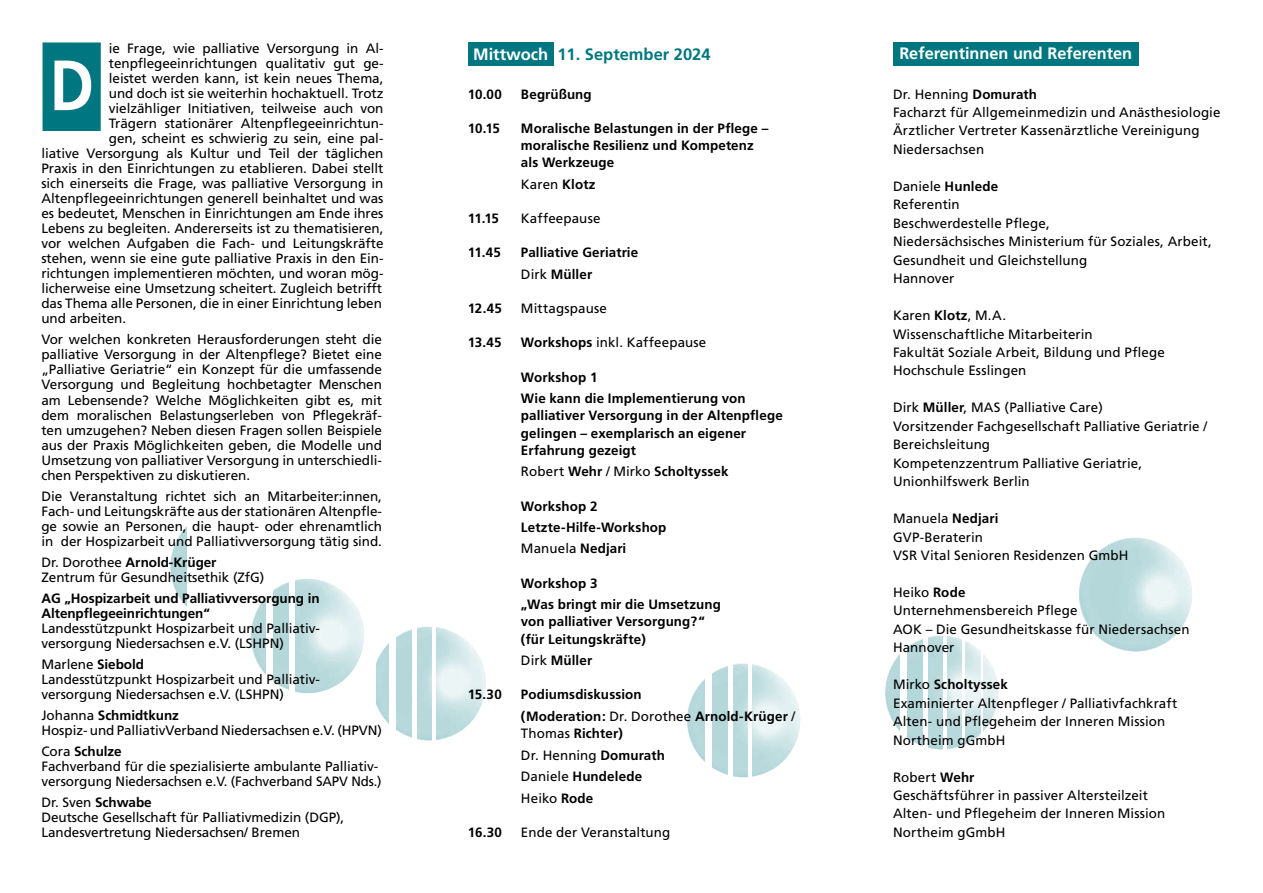
<style>
.page{position:relative;width:1263px;height:893px;background:#fff}
.page>*{position:absolute;margin:0;border:0;box-sizing:border-box;transform-origin:0 0}
.t1{font:700 70.95px "Frutiger";color:#fff;scale:.87 1}
.t2{font:700 16.5px "Frutiger";color:#fff}
.t3{font:700 16.5px "Frutiger";color:#007780}
.t4{font:13.5px/18.5px "Frutiger";letter-spacing:-.005em;color:#000}
.t5{font:700 13.5px/21.5px "Frutiger";letter-spacing:.01em;color:#000}
.s1{font-weight:700}
.s2{color:#fff}
.s3{font-weight:400}
</style>
<div class="page">
<img style="left:1079px;top:537px;width:113px;height:115px">
<img style="left:885px;top:635px;width:114px;height:115px">
<img style="left:687px;top:663px;width:114px;height:115px">
<img style="left:376px;top:626px;width:110px;height:115px">
<img style="left:170px;top:526px;width:17px;height:81px">
<hr style="left:748px;top:647px;width:3px;height:153px;background:#fff">
<div style="left:728px;top:650px;width:5px;height:153px;background:#fff"></div>
<div style="left:705px;top:641px;width:7px;height:153px;background:#fff"></div>
<hr style="left:432px;top:610px;width:4px;height:153px;background:#fff">
<div style="left:412px;top:613px;width:5px;height:153px;background:#fff"></div>
<div style="left:389px;top:604px;width:7px;height:152px;background:#fff"></div>
<img style="left:251px;top:579px;width:113px;height:115px">
<div style="left:290px;top:575px;width:5px;height:124px;background:#fff"></div>
<div style="left:266px;top:554px;width:7px;height:153px;background:#fff"></div>
<hr style="left:943px;top:619px;width:4px;height:153px;background:#fff">
<hr style="left:962px;top:613px;width:2px;height:153px;background:#fff">
<hr style="left:981px;top:625px;width:2px;height:152px;background:#fff">
<div style="left:923px;top:622px;width:5px;height:153px;background:#fff"></div>
<div style="left:900px;top:613px;width:7px;height:152px;background:#fff"></div>
<div style="left:468px;top:43px;width:85px;height:23px;background:#007780"></div>
<div style="left:893px;top:43px;width:245px;height:23px;background:#007780"></div>
<div style="left:43px;top:42px;width:58px;height:89px;background:#007780"></div>
<p class="t4" style="left:109px;top:39px;width:276px">ie Frage, wie palliative Versorgung in Al-</p>
<p class="t4" style="left:109px;top:54px;width:276px">tenpflegeeinrichtungen qualitativ gut ge-</p>
<p class="t4" style="left:109px;top:69px;width:276px">leistet werden kann, ist kein neues Thema,</p>
<p class="t4" style="left:109px;top:84px;width:276px">und doch ist sie weiterhin hochaktuell. Trotz</p>
<p class="t4" style="left:109px;top:99px;width:276px">vielzähliger Initiativen, teilweise auch von</p>
<p class="t4" style="left:109px;top:114px;width:276px">Trägern stationärer Altenpflegeeinrichtun-</p>
<p class="t4" style="left:109px;top:129px;width:276px">gen, scheint es schwierig zu sein, eine pal-</p>
<p class="t4" style="left:41px;top:144px;width:344px">liative Versorgung als Kultur und Teil der täglichen</p>
<p class="t4" style="left:41px;top:159px;width:343px">Praxis in den Einrichtungen zu etablieren. Dabei stellt</p>
<p class="t4" style="left:41px;top:174px;width:343px">sich einerseits die Frage, was palliative Versorgung in</p>
<p class="t4" style="left:41px;top:189px;width:343px">Altenpflegeeinrichtungen generell beinhaltet und was</p>
<p class="t4" style="left:41px;top:204px;width:344px">es bedeutet, Menschen in Einrichtungen am Ende ihres</p>
<p class="t4" style="left:41px;top:219px;width:343px">Lebens zu begleiten. Andererseits ist zu thematisieren,</p>
<p class="t4" style="left:41px;top:234px;width:344px">vor welchen Aufgaben die Fach- und Leitungskräfte</p>
<p class="t4" style="left:41px;top:249px;width:344px">stehen, wenn sie eine gute palliative Praxis in den Ein-</p>
<p class="t4" style="left:41px;top:264px;width:344px">richtungen implementieren möchten, und woran mög-</p>
<p class="t4" style="left:41px;top:279px;width:342px">licherweise eine Umsetzung scheitert. Zugleich betrifft</p>
<p class="t4" style="left:41px;top:294px;width:342px">das Thema alle Personen, die in einer Einrichtung leben</p>
<p class="t4" style="left:41px;top:309px;width:86px">und arbeiten.</p>
<p class="t4" style="left:41px;top:332px;width:342px;line-height:15px;text-align:justify">Vor welchen konkreten Herausforderungen steht die palliative Versorgung in der Altenpflege? Bietet eine „Palliative Geriatrie“ ein Konzept für die umfassende Versorgung und Begleitung hochbetagter Menschen am Lebensende? Welche Möglichkeiten gibt es, mit dem moralischen Belastungserleben von Pflegekräf&shy;ten umzugehen? Neben diesen Fragen sollen Beispiele aus der Praxis Möglichkeiten geben, die Modelle und Umsetzung von palliativer Versorgung in unterschiedli&shy;chen Perspektiven zu diskutieren.</p>
<p class="t4" style="left:41px;top:489px;width:342px;line-height:15px;text-align:justify">Die Veranstaltung richtet sich an Mitarbeiter:innen, Fach- und Leitungskräfte aus der stationären Altenpfle&shy;ge sowie an Personen, die haupt- oder ehrenamtlich in der Hospizarbeit und Palliativversorgung tätig sind.</p>
<p class="t4" style="left:41px;top:555px;width:224px;line-height:15px">Dr. Dorothee <span class="s1">Arnold-Krüger<br></span>Zentrum für Gesundheitsethik (ZfG)</p>
<p class="t5" style="left:41px;top:591px;width:280px;line-height:15px">AG „Hospizarbeit und Palliativversorgung in<br>Altenpflegeeinrichtungen“</p>
<p class="t4" style="left:41px;top:621px;width:279px;line-height:15px">Landesstützpunkt Hospizarbeit und Palliativ&shy;versorgung Niedersachsen e.V. (LSHPN)</p>
<p class="t4" style="left:41px;top:657px;width:279px;line-height:15px">Marlene <span class="s1">Siebold<br></span>Landesstützpunkt Hospizarbeit und Palliativ&shy;versorgung Niedersachsen e.V. (LSHPN)</p>
<p class="t4" style="left:41px;top:708px;width:342px;line-height:15px">Johanna <span class="s1">Schmidtkunz<br></span>Hospiz- und PalliativVerband Niedersachsen e.V. (HPVN)</p>
<p class="t4" style="left:41px;top:744px;width:342px;line-height:14.9px">Cora <span class="s1">Schulze<br></span>Fachverband für die spezialisierte ambulante Palliativ&shy;versorgung Niedersachsen e.V. (Fachverband SAPV Nds.)</p>
<p class="t4" style="left:41px;top:795px;width:304px;line-height:15px">Dr. Sven <span class="s1">Schwabe<br></span>Deutsche Gesellschaft für Palliativmedizin (DGP),<br>Landesvertretung Niedersachsen/ Bremen</p>
<h1 class="t1" style="left:50px;top:44px;width:53px">D</h1>
<p class="t3" style="left:473px;top:45px;width:239px"><span class="s2">Mittwoch</span> 11. September 2024</p>
<p class="t5" style="left:468px;top:83px;width:36px">10.00</p>
<p class="t5" style="left:521px;top:83px;width:72px">Begrüßung</p>
<p class="t5" style="left:468px;top:117px;width:34px">10.15</p>
<p class="t5" style="left:521px;top:120px;width:249px;line-height:17.2px">Moralische Belastungen in der Pflege – moralische Resilienz und Kompetenz als Werkzeuge</p>
<p class="t4" style="left:521px;top:175px;width:76px">Karen <span class="s1">Klotz</span></p>
<p class="t5" style="left:468px;top:208px;width:33px">11.15</p>
<p class="t4" style="left:521px;top:209px;width:81px">Kaffeepause</p>
<p class="t5" style="left:468px;top:242px;width:35px">11.45</p>
<p class="t5" style="left:521px;top:242px;width:119px">Palliative Geriatrie<br><span class="s3">Dirk</span> Müller</p>
<p class="t5" style="left:468px;top:298px;width:36px">12.45</p>
<p class="t4" style="left:521px;top:299px;width:87px">Mittagspause</p>
<p class="t5" style="left:468px;top:332px;width:35px">13.45</p>
<p class="t4" style="left:521px;top:333px;width:187px"><span class="s1">Workshops</span> inkl. Kaffeepause</p>
<p class="t5" style="left:521px;top:366px;width:226px">Workshop 1<br>Wie kann die Implementierung von</p>
<p class="t5" style="left:521px;top:407px;width:263px;line-height:17.2px">palliativer Versorgung in der Altenpflege gelingen – exemplarisch an eigener<br>Erfahrung gezeigt</p>
<p class="t5" style="left:521px;top:461px;width:209px"><span class="s3">Robert</span> Wehr <span class="s3">/ Mirko</span> Scholtyssek</p>
<p class="t5" style="left:521px;top:495px;width:147px">Workshop 2<br>Letzte-Hilfe-Workshop<br><span class="s3">Manuela</span> Nedjari</p>
<p class="t5" style="left:521px;top:572px;width:201px">Workshop 3<br>„Was bringt mir die Umsetzung</p>
<p class="t5" style="left:521px;top:613px;width:185px;line-height:17.2px">von palliativer Versorgung?“ (für Leitungskräfte)</p>
<p class="t5" style="left:521px;top:650px;width:73px"><span class="s3">Dirk</span> Müller</p>
<p class="t5" style="left:468px;top:684px;width:35px">15.30</p>
<p class="t5" style="left:521px;top:684px;width:276px">Podiumsdiskussion<br>(Moderation: <span class="s3">Dr. Dorothee</span> Arnold-Krüger <span class="s3">/</span></p>
<p class="t5" style="left:521px;top:723px;width:146px"><span class="s3">Thomas</span> Richter)<br><span class="s3">Dr. Henning</span> Domurath<br><span class="s3">Daniele</span> Hundelede<br><span class="s3">Heiko</span> Rode</p>
<p class="t5" style="left:468px;top:822px;width:36px">16.30</p>
<p class="t4" style="left:521px;top:823px;width:151px">Ende der Veranstaltung</p>
<p class="t2" style="left:899px;top:44px;width:234px">Referentinnen und Referenten</p>
<p class="t4" style="left:893px;top:85px;width:329px">Dr. Henning <span class="s1">Domurath<br></span>Facharzt für Allgemeinmedizin und Anästhesiologie Ärztlicher Vertreter Kassenärztliche Vereinigung Niedersachsen</p>
<p class="t4" style="left:893px;top:177px;width:320px">Daniele <span class="s1">Hunlede<br></span>Referentin<br>Beschwerdestelle Pflege,<br>Niedersächsisches Ministerium für Soziales, Arbeit,<br>Gesundheit und Gleichstellung<br>Hannover</p>
<p class="t4" style="left:893px;top:306px;width:273px">Karen <span class="s1">Klotz</span>, M.A.<br>Wissenschaftliche Mitarbeiterin<br>Fakultät Soziale Arbeit, Bildung und Pflege<br>Hochschule Esslingen</p>
<p class="t4" style="left:893px;top:398px;width:316px">Dirk <span class="s1">Müller</span>, MAS (Palliative Care)<br>Vorsitzender Fachgesellschaft Palliative Geriatrie / Bereichsleitung<br>Kompetenzzentrum Palliative Geriatrie, Unionhilfswerk Berlin</p>
<p class="t4" style="left:893px;top:509px;width:237px">Manuela <span class="s1">Nedjari<br></span>GVP-Beraterin<br>VSR Vital Senioren Residenzen GmbH</p>
<p class="t4" style="left:893px;top:583px;width:298px">Heiko <span class="s1">Rode<br></span>Unternehmensbereich Pflege<br>AOK – Die Gesundheitskasse für Niedersachsen<br>Hannover</p>
<p class="t4" style="left:893px;top:675px;width:286px">Mirko <span class="s1">Scholtyssek<br></span>Examinierter Altenpfleger / Palliativfachkraft<br>Alten- und Pflegeheim der Inneren Mission<br>Northeim gGmbH</p>
<p class="t4" style="left:893px;top:768px;width:274px">Robert <span class="s1">Wehr<br></span>Geschäftsführer in passiver Altersteilzeit<br>Alten- und Pflegeheim der Inneren Mission<br>Northeim gGmbH</p>
</div>
